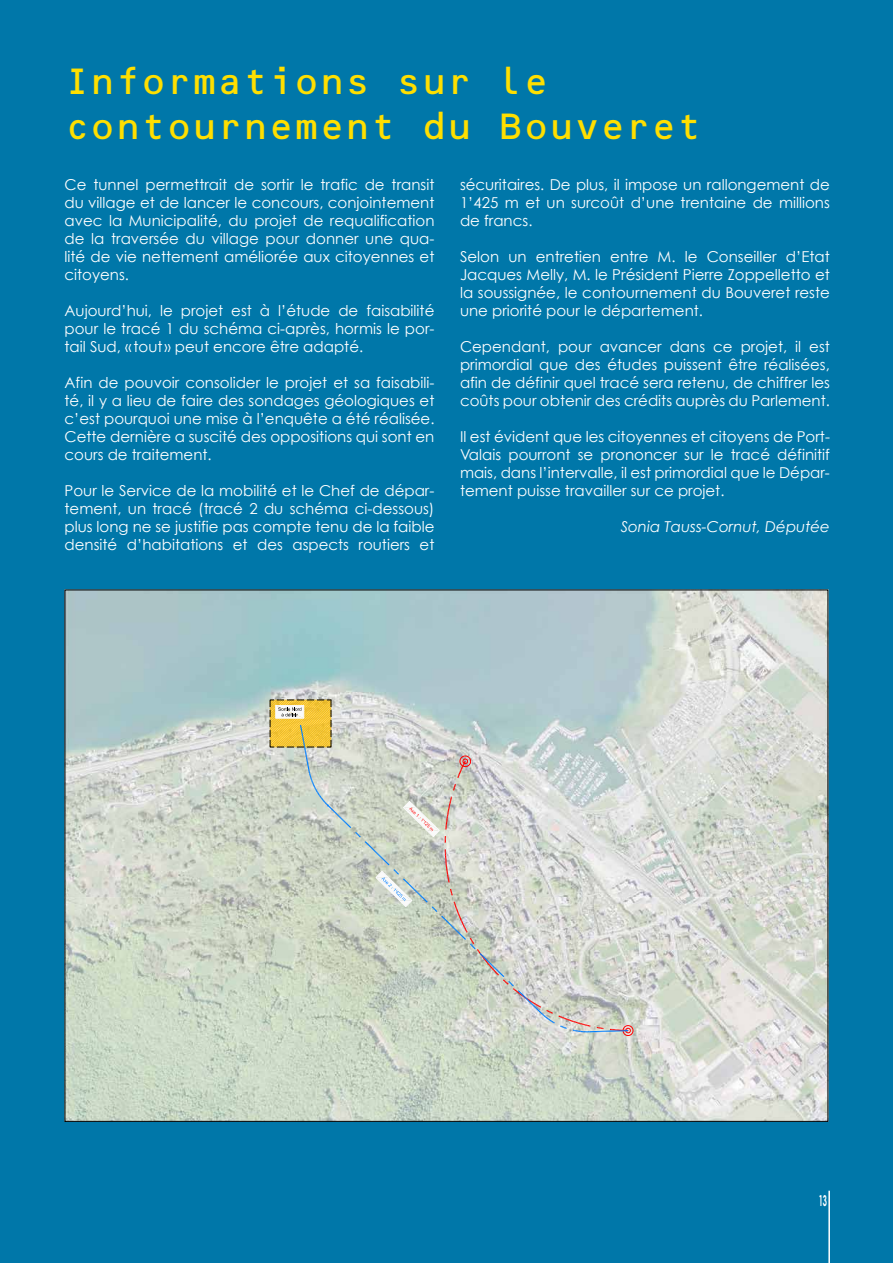
<style>
.page{position:relative;width:893px;height:1263px;background:#0077a9}
.page>*{position:absolute;margin:0;border:0;box-sizing:border-box;transform-origin:0 0}
.t1{font:37.5px/45px "OCRB A";letter-spacing:-.04em;color:#ffdf00}
.t2{font:15px/18px "Century Gothic";color:#fff;text-align:justify}
.t3{font:italic 15px "Century Gothic";color:#fff}
.t4{font:700 15px "Century Gothic";color:#fff;scale:.5 1}
</style>
<div class="page">
<hr style="left:828px;top:1191px;width:2px;height:72px;background:#fff">
<img style="left:64px;top:589px;width:765px;height:307px">
<img style="left:64px;top:896px;width:765px;height:226px">
<svg style="left:269px;top:699px;width:365px;height:338px;background:#cdd3c7"></svg>
<h1 class="t1" style="left:64px;top:58px;width:641px">Informations sur le contournement du Bouveret</h1>
<p class="t2" style="left:65px;top:175px;width:371px">Ce tunnel permettrait de sortir le trafic de transit du village et de lancer le concours, conjointement avec la Municipalité, du projet de requalification de la traversée du village pour donner une qua&shy;lité de vie nettement améliorée aux citoyennes et citoyens.</p>
<p class="t2" style="left:65px;top:301px;width:371px">Aujourd’hui, le projet est à l’étude de faisabilité pour le tracé 1 du schéma ci-après, hormis le por&shy;tail Sud, « tout » peut encore être adapté.</p>
<p class="t2" style="left:65px;top:373px;width:371px">Afin de pouvoir consolider le projet et sa faisabili&shy;té, il y a lieu de faire des sondages géologiques et c’est pourquoi une mise à l’enquête a été réalisée.<br>Cette dernière a suscité des oppositions qui sont en cours de traitement.</p>
<p class="t2" style="left:65px;top:481px;width:371px">Pour le Service de la mobilité et le Chef de dépar&shy;tement, un tracé (tracé 2 du schéma ci-dessous) plus long ne se justifie pas compte tenu de la faible densité d’habitations et des aspects routiers et</p>
<p class="t2" style="left:460px;top:175px;width:371px">sécuritaires. De plus, il impose un rallongement de 1’425 m et un surcoût d’une trentaine de millions de francs.</p>
<p class="t2" style="left:460px;top:247px;width:371px">Selon un entretien entre M. le Conseiller d’Etat Jacques Melly, M. le Président Pierre Zoppelletto et la soussignée, le contournement du Bouveret reste une priorité pour le département.</p>
<p class="t2" style="left:460px;top:337px;width:371px">Cependant, pour avancer dans ce projet, il est primordial que des études puissent être réalisées, afin de définir quel tracé sera retenu, de chiffrer les coûts pour obtenir des crédits auprès du Parlement.</p>
<p class="t2" style="left:460px;top:427px;width:371px">Il est évident que les citoyennes et citoyens de Port-Valais pourront se prononcer sur le tracé définitif mais, dans l’intervalle, il est primordial que le Dépar&shy;tement puisse travailler sur ce projet.</p>
<p class="t3" style="left:621px;top:517px;width:211px">Sonia Tauss-Cornut, Députée</p>
<p class="t4" style="left:819px;top:1191px;width:18px">13</p>
</div>
